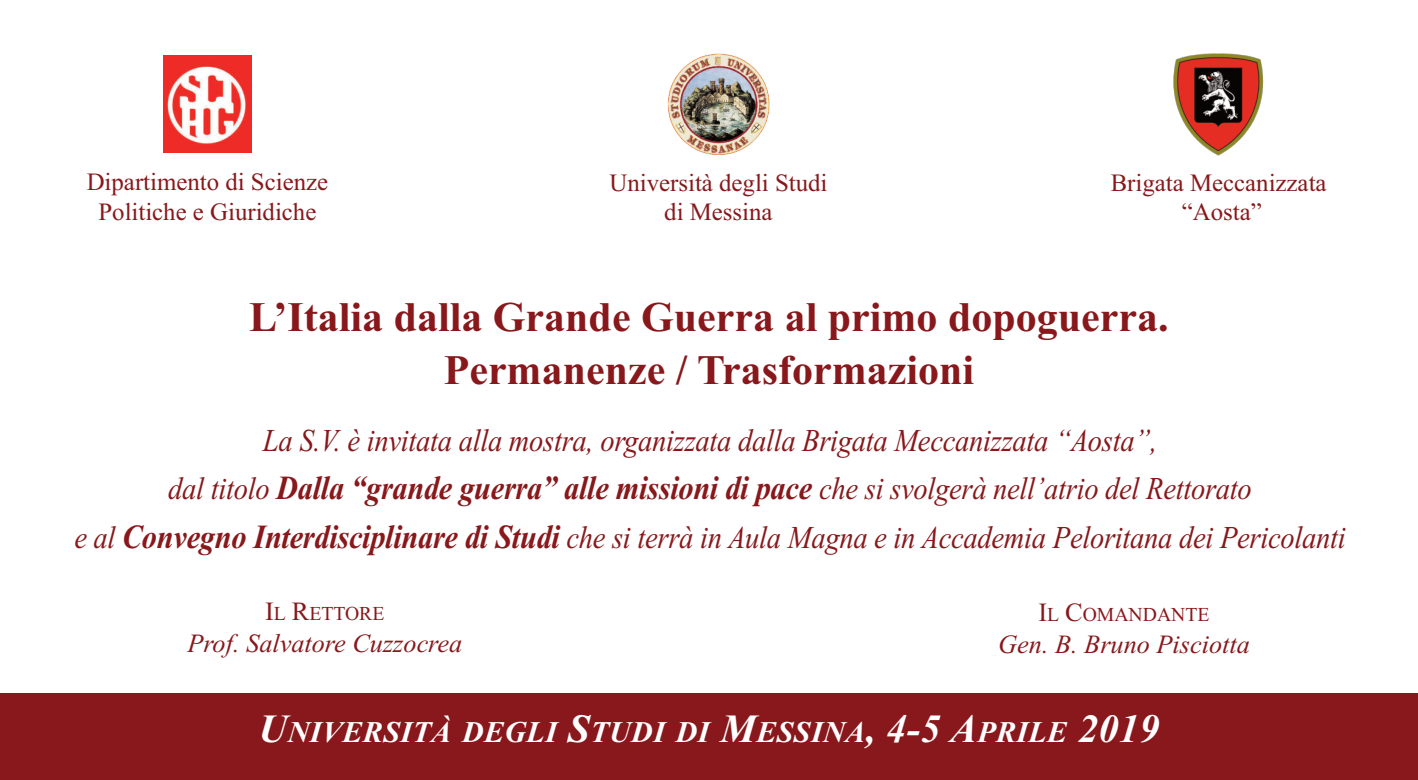
<style>
.page{position:relative;width:1418px;height:780px;background:#fff}
.page>*{position:absolute;margin:0;border:0;box-sizing:border-box;transform-origin:0 0}
.t1{font:700 42px/52.5px "Times New Roman";color:#88181b;text-align:center}
.t2{font:italic 31.75px/48.5px "Times New Roman";letter-spacing:-.01em;color:#88181b;text-align:center;scale:.9 1}
.t3{font:italic 700 30px "Times New Roman";letter-spacing:.015em;color:#fff}
.t4{font:italic 26.25px "Times New Roman";color:#88181b}
.t5{font:24.75px/29.8px "Times New Roman";color:#88181b;text-align:center}
.t6{font:19.75px "Times New Roman";color:#88181b}
.s1{font-weight:700;font-size:33.75px}
.s2{font-size:26.25px}
.s3{font-size:40px}
</style>
<div class="page">
<img style="left:667px;top:53px;width:102px;height:102px;border-radius:50%">
<img style="left:1173px;top:53px;width:91px;height:102px">
<img style="left:163px;top:56px;width:88px;height:97px">
<div style="left:0;top:693px;width:1417px;height:87px;background:#88181b"></div>
<p class="t5" style="left:87px;top:166px;width:243px">Dipartimento di Scienze<br>Politiche e Giuridiche</p>
<p class="t5" style="left:609px;top:167px;width:219px">Università degli Studi di Messina</p>
<p class="t5" style="left:1110px;top:167px;width:217px">Brigata Meccanizzata “Aosta”</p>
<h1 class="t1" style="left:249px;top:290px;width:920px">L’Italia dalla Grande Guerra al primo dopoguerra.<br>Permanenze / Trasformazioni</h1>
<p class="t2" style="left:74px;top:415px;width:1414px">La S.V. è invitata alla mostra, organizzata dalla Brigata Meccanizzata “Aosta”,<br>dal titolo <span class="s1">Dalla “grande guerra” alle missioni di pace</span> che si svolgerà nell’atrio del Rettorato<br>e al <span class="s1">Convegno Interdisciplinare di Studi</span> che si terrà in Aula Magna e in Accademia Peloritana dei Pericolanti</p>
<p class="t6" style="left:265px;top:601px;width:121px"><span class="s2">I</span>L <span class="s2">R</span>ETTORE</p>
<p class="t4" style="left:187px;top:627px;width:276px">Prof. Salvatore Cuzzocrea</p>
<p class="t6" style="left:1038px;top:603px;width:172px"><span class="s2">I</span>L <span class="s2">C</span>OMANDANTE</p>
<p class="t4" style="left:998px;top:628px;width:253px">Gen. B. Bruno Pisciotta</p>
<p class="t3" style="left:259px;top:714px;width:902px"><span class="s3">U</span>NIVERSITÀ DEGLI <span class="s3">S</span>TUDI DI <span class="s3">M</span>ESSINA<span class="s3">, 4-5 A</span>PRILE <span class="s3">2019</span></p>
</div>
